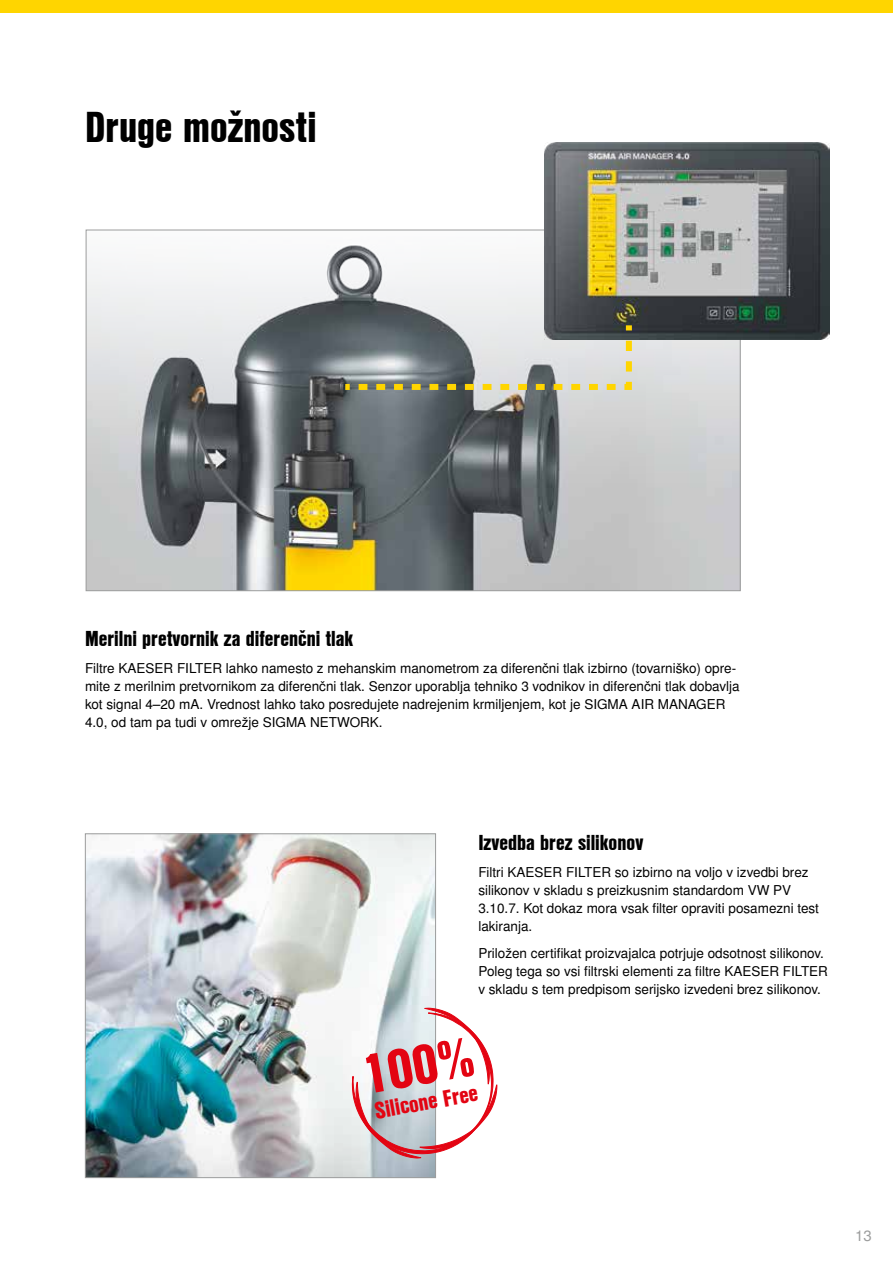
<style>
.page{position:relative;width:893px;height:1263px;background:#fff}
.page>*{position:absolute;margin:0;border:0;box-sizing:border-box;transform-origin:0 0}
.t1{font:54px "Nimbus San L Bla Con";color:#e30412}
.t2{font:42px "Nimbus San L Bla Con";color:#000}
.t3{font:22.8px "Nimbus San L Bla Con";color:#e30412}
.t4{font:21px "Nimbus San L Bla Con";color:#000}
.t5{font:15px "Nimbus San L";color:#9c9d9d}
.t6{font:13.5px/18px "Nimbus San L";color:#000}
</style>
<div class="page">
<div style="left:0;top:0;width:893px;height:13px;background:#ffd500"></div>
<img style="left:87px;top:835px;width:347px;height:341px">
<div style="left:85px;top:833px;width:351px;height:345px;border:1px solid #9c9d9d"></div>
<svg style="left:352px;top:1007px;width:145px;height:151px"></svg>
<img style="left:88px;top:245px;width:651px;height:344px">
<img style="left:544px;top:142px;width:285px;height:198px">
<svg style="left:339px;top:319px;width:296px;height:74px;background:#a2a49d"></svg>
<h2 class="t2" style="left:85px;top:96px;width:233px">Druge možnosti</h2>
<h3 class="t4" style="left:85px;top:623px;width:270px">Merilni pretvornik za diferenčni tlak</h3>
<p class="t6" style="left:85px;top:660px;width:656px">Filtre KAESER FILTER lahko namesto z mehanskim manometrom za diferenčni tlak izbirno (tovarniško) opre&shy;mite z merilnim pretvornikom za diferenčni tlak. Senzor uporablja tehniko 3 vodnikov in diferenčni tlak dobavlja kot signal 4–20 mA. Vrednost lahko tako posredujete nadrejenim krmiljenjem, kot je SIGMA AIR MANAGER 4.0, od tam pa tudi v omrežje SIGMA NETWORK.</p>
<h3 class="t4" style="left:478px;top:827px;width:166px">Izvedba brez silikonov</h3>
<p class="t6" style="left:478px;top:864px;width:342px">Filtri KAESER FILTER so izbirno na voljo v izvedbi brez silikonov v skladu s preizkusnim standardom VW PV 3.10.7. Kot dokaz mora vsak filter opraviti posamezni test lakiranja.</p>
<p class="t6" style="left:478px;top:945px;width:351px">Priložen certifikat proizvajalca potrjuje odsotnost silikonov.<br>Poleg tega so vsi filtrski elementi za filtre KAESER FILTER v skladu s tem predpisom serijsko izvedeni brez silikonov.</p>
<h1 class="t1" style="left:356px;top:1035px;width:114px;rotate:-10deg">100%</h1>
<h3 class="t3" style="left:372px;top:1094px;width:106px;rotate:-10deg">Silicone Free</h3>
<p class="t5" style="left:855px;top:1226px;width:18px">13</p>
</div>
